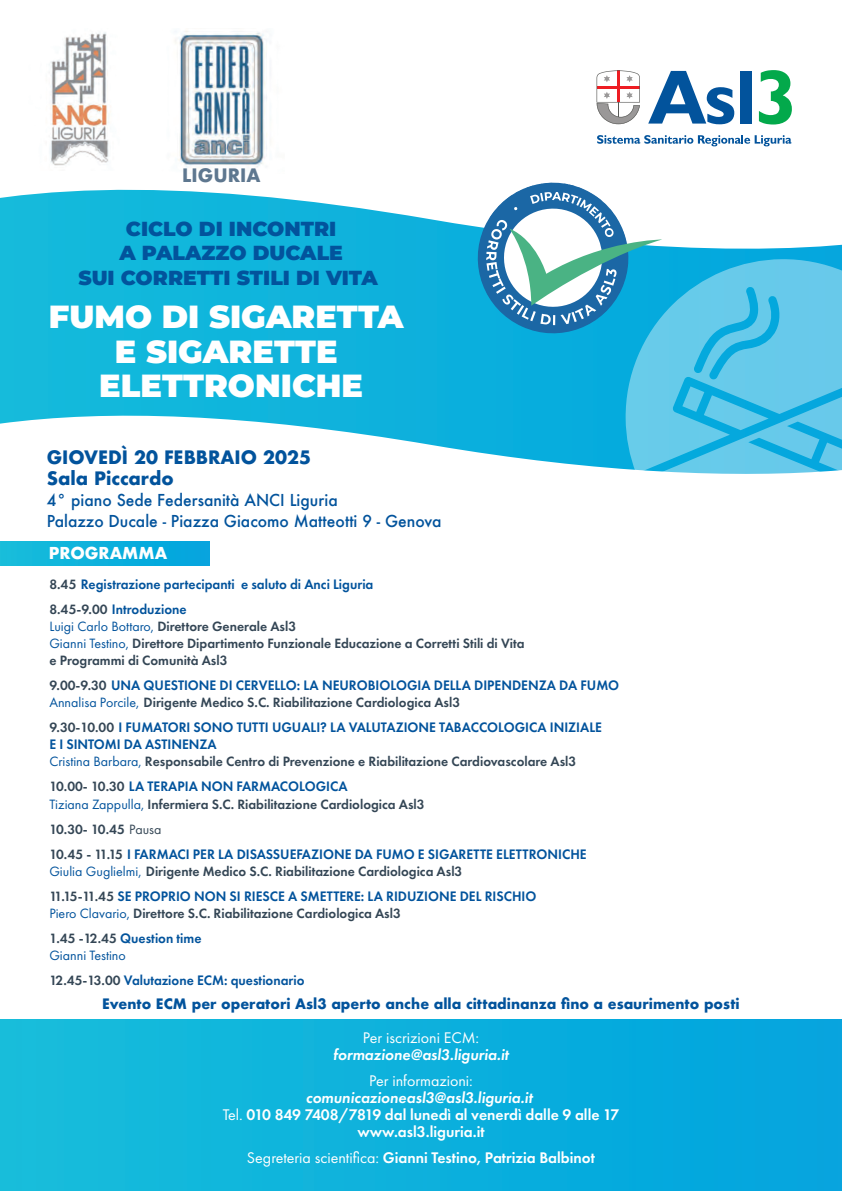
<style>
.page{position:relative;width:842px;height:1191px;background:#fff}
.page>*{position:absolute;margin:0;border:0;box-sizing:border-box;transform-origin:0 0}
.t1{font:900 32px/34.6px "Montserrat";color:#fff;text-align:center}
.t2{font:900 20.3px/24.4px "Montserrat";color:#02539c;text-align:center}
.t3{font:700 18px/21px "Futura";color:#02539c}
.t4{font:700 18px "Futura";color:#5e778f}
.t5{font:600 16px/17px "Futura PT";color:#fff;text-align:center}
.t6{font:500 16px/21px "Futura";color:#02539c}
.t7{font:16px "Futura PT";color:#fff}
.t8{font:italic 600 16px "Futura PT";color:#fff}
.t9{font:700 16px "Futura";color:#fff}
.t10{font:600 14.3px/25px "Futura PT";color:#02539c;scale:.96 1}
.t11{font:600 14px/17.1px "Futura PT";color:#344655}
.t12{font:700 14px "Futura";color:#02539c}
.t13{font:14px "Futura PT";color:#02539c}
.s1{font-size:14px;color:#344655}
.s2{font-weight:400;color:#02539c}
.s3{font-weight:400}
.s4{font-style:italic}
</style>
<div class="page">
<div style="left:0;top:541px;width:209px;height:24px;background:#0eb0dc"></div>
<div style="left:0;top:185px;width:842px;height:221px;background:#10b5dc"></div>
<svg style="left:0;top:70px;width:842px;height:189px"></svg>
<svg style="left:0;top:344px;width:626px;height:126px"></svg>
<svg style="left:626px;top:259px;width:216px;height:211px;fill:#67c9ea"></svg>
<svg style="left:639px;top:360px;width:203px;height:114px;fill:#67caea"></svg>
<svg style="left:467px;top:172px;width:195px;height:172px"></svg>
<div style="left:0;top:1020px;width:842px;height:171px;background:#0eb0dc"></div>
<img style="left:13px;top:30px;width:277px;height:143px">
<svg style="left:596px;top:70px;width:44px;height:54px"></svg>
<svg style="left:648px;top:71px;width:86px;height:53px"></svg>
<div style="left:740px;top:71px;width:11px;height:53px;background:#02539c"></div>
<svg style="left:759px;top:70px;width:33px;height:54px"></svg>
<svg style="left:597px;top:135px;width:194px;height:11px"></svg>
<p class="t4" style="left:182px;top:162px;width:80px">LIGURIA</p>
<h2 class="t2" style="left:78px;top:215px;width:301px">CICLO DI INCONTRI<br>A PALAZZO DUCALE<br>SUI CORRETTI STILI DI VITA</h2>
<h1 class="t1" style="left:49px;top:297px;width:356px">FUMO DI SIGARETTA<br>E SIGARETTE<br>ELETTRONICHE</h1>
<p class="t3" style="left:47px;top:447px;width:266px">GIOVEDÌ 20 FEBBRAIO 2025<br>Sala Piccardo</p>
<p class="t6" style="left:47px;top:489px;width:396px">4° piano Sede Federsanità ANCI Liguria<br>Palazzo Ducale - Piazza Giacomo Matteotti 9 - Genova</p>
<p class="t9" style="left:49px;top:541px;width:120px">PROGRAMMA</p>
<p class="t10" style="left:49px;top:571px;width:339px"><span class="s1">8.45</span> Registrazione partecipanti e saluto di Anci Liguria<br><span class="s1">8.45-9.00</span> Introduzione</p>
<p class="t11" style="left:49px;top:617px;width:477px"><span class="s2">Luigi Carlo Bottaro,</span> Direttore Generale Asl3<br><span class="s2">Gianni Testino,</span> Direttore Dipartimento Funzionale Educazione a Corretti Stili di Vita e Programmi di Comunità Asl3</p>
<p class="t10" style="left:49px;top:672px;width:595px"><span class="s1">9.00-9.30</span> UNA QUESTIONE DI CERVELLO: LA NEUROBIOLOGIA DELLA DIPENDENZA DA FUMO</p>
<p class="t11" style="left:49px;top:694px;width:412px"><span class="s2">Annalisa Porcile,</span> Dirigente Medico S.C. Riabilitazione Cardiologica Asl3</p>
<p class="t10" style="left:49px;top:718px;width:577px;line-height:17.1px"><span class="s1">9.30-10.00</span> I FUMATORI SONO TUTTI UGUALI? LA VALUTAZIONE TABACCOLOGICA INIZIALE<br>E I SINTOMI DA ASTINENZA</p>
<p class="t11" style="left:49px;top:753px;width:528px"><span class="s2">Cristina Barbara,</span> Responsabile Centro di Prevenzione e Riabilitazione Cardiovascolare Asl3</p>
<p class="t10" style="left:49px;top:774px;width:312px"><span class="s1">10.00- 10.30</span> LA TERAPIA NON FARMACOLOGICA</p>
<p class="t11" style="left:49px;top:791px;width:377px;line-height:25px"><span class="s2">Tiziana Zappulla,</span> Infermiera S.C. Riabilitazione Cardiologica Asl3<br>10.30- 10.45 <span class="s3">Pausa</span></p>
<p class="t10" style="left:49px;top:841px;width:561px"><span class="s1">10.45 - 11.15</span> I FARMACI PER LA DISASSUEFAZIONE DA FUMO E SIGARETTE ELETTRONICHE</p>
<p class="t11" style="left:49px;top:862px;width:415px"><span class="s2">Giulia Guglielmi,</span> Dirigente Medico S.C. Riabilitazione Cardiologica Asl3</p>
<p class="t10" style="left:49px;top:883px;width:509px"><span class="s1">11.15-11.45</span> SE PROPRIO NON SI RIESCE A SMETTERE: LA RIDUZIONE DEL RISCHIO</p>
<p class="t11" style="left:49px;top:904px;width:353px"><span class="s2">Piero Clavario,</span> Direttore S.C. Riabilitazione Cardiologica Asl3</p>
<p class="t10" style="left:49px;top:925px;width:160px"><span class="s1">1.45 -12.45</span> Question time</p>
<p class="t13" style="left:49px;top:947px;width:78px">Gianni Testino</p>
<p class="t10" style="left:49px;top:967px;width:267px"><span class="s1">12.45-13.00</span> Valutazione ECM: questionario</p>
<p class="t12" style="left:102px;top:993px;width:639px">Evento ECM per operatori Asl3 aperto anche alla cittadinanza fino a esaurimento posti</p>
<p class="t7" style="left:363px;top:1028px;width:118px">Per iscrizioni ECM:</p>
<p class="t8" style="left:333px;top:1044px;width:177px">formazione@asl3.liguria.it</p>
<p class="t7" style="left:369px;top:1071px;width:105px">Per informazioni:</p>
<p class="t5" style="left:223px;top:1089px;width:398px"><span class="s4">comunicazioneasl3@asl3.liguria.it<br></span><span class="s3">Tel.</span> 010 849 7408/7819 dal lunedì al venerdì dalle 9 alle 17 www.asl3.liguria.it</p>
<p class="t5" style="left:247px;top:1149px;width:349px"><span class="s3">Segreteria scientifica:</span> Gianni Testino, Patrizia Balbinot</p>
</div>
